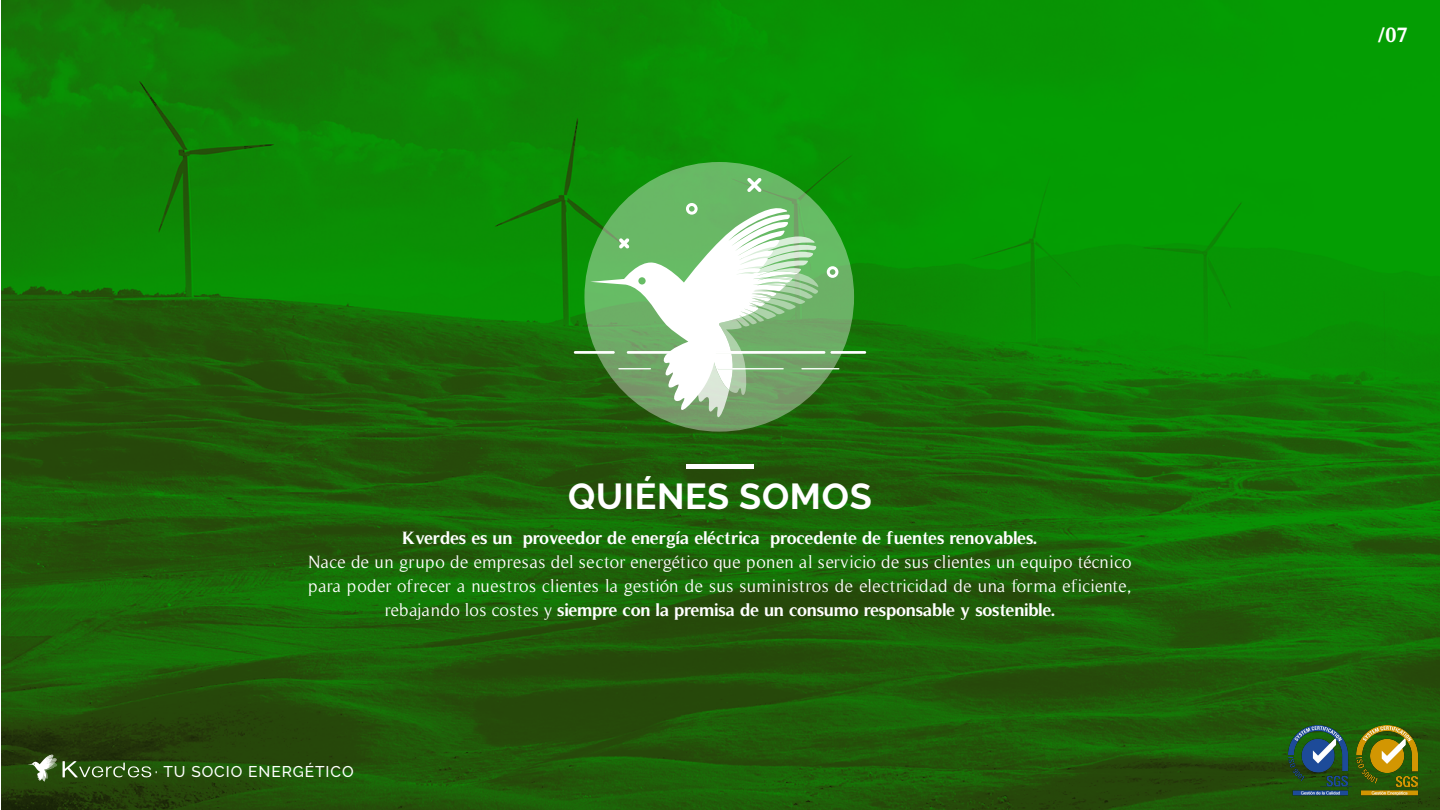
<style>
.page{position:relative;width:1440px;height:810px;background:#fff}
.page>*{position:absolute;margin:0;border:0;box-sizing:border-box;transform-origin:0 0}
.t1{font:700 36px "Raleway";letter-spacing:.02em;color:#fff}
.t2{font:700 21px "Timeless";color:#fff}
.t3{font:18px/24px "Timeless";letter-spacing:.02em;color:#fff;text-align:center}
.t4{font:700 18px "Timeless";letter-spacing:-.01em;color:#fff}
.t5{font:500 15.52px "Raleway";letter-spacing:.06em;color:#fff}
.s1{font-weight:700}
</style>
<div class="page">
<img style="left:1px;top:0;width:1439px;height:810px">
<svg style="left:63px;top:761px;width:89px;height:17px;background:#4e7339"></svg>
<svg style="left:28px;top:754px;width:29px;height:28px"></svg>
<svg style="left:584px;top:162px;width:270px;height:270px;background:#69b164"></svg>
<hr style="left:574px;top:351px;width:41px;height:3px;background:#fff">
<hr style="left:830px;top:351px;width:36px;height:3px;background:#fff">
<hr style="left:627px;top:351px;width:198px;height:3px;background:#fff">
<hr style="left:801px;top:368px;width:38px;height:1px;background:#fff">
<svg style="left:827px;top:266px;width:11px;height:12px"></svg>
<svg style="left:747px;top:178px;width:15px;height:14px"></svg>
<svg style="left:590px;top:203px;width:229px;height:216px"></svg>
<div style="left:686px;top:464px;width:68px;height:5px;background:#fff"></div>
<img style="left:1288px;top:726px;width:64px;height:71px">
<img style="left:1356px;top:725px;width:65px;height:72px">
<h1 class="t1" style="left:568px;top:476px;width:305px">QUIÉNES SOMOS</h1>
<p class="t4" style="left:403px;top:527px;width:636px">Kverdes es un proveedor de energía eléctrica procedente de fuentes renovables.</p>
<p class="t3" style="left:308px;top:550px;width:825px">Nace de un grupo de empresas del sector energético que ponen al servicio de sus clientes un equipo técnico para poder ofrecer a nuestros clientes la gestión de sus suministros de electricidad de una forma eficiente, rebajando los costes y <span class="s1">siempre con la premisa de un consumo responsable y sostenible.</span></p>
<p class="t5" style="left:155px;top:763px;width:200px">· TU SOCIO ENERGÉTICO</p>
<p class="t2" style="left:1378px;top:22px;width:32px">/07</p>
</div>
